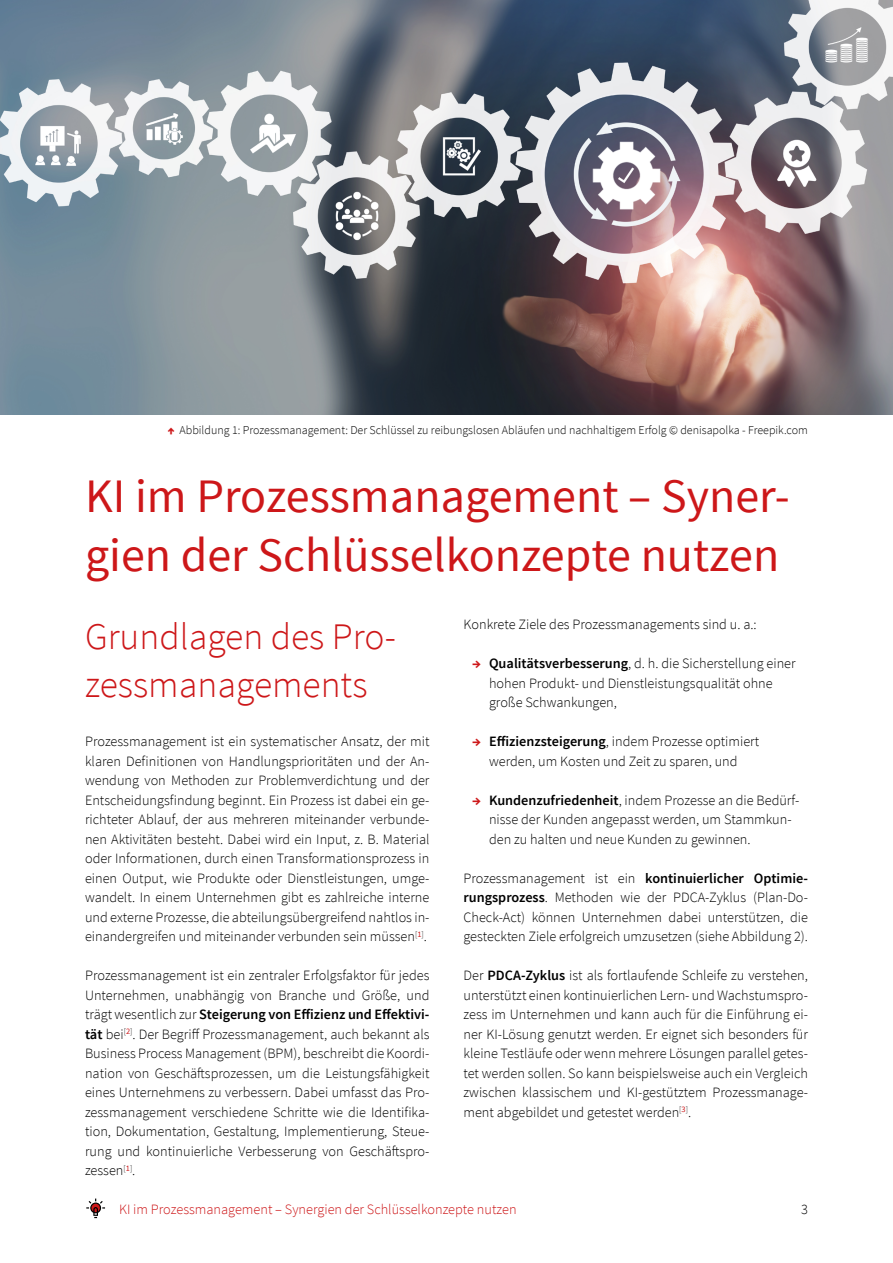
<style>
.page{position:relative;width:893px;height:1263px;background:#fff}
.page>*{position:absolute;margin:0;border:0;box-sizing:border-box;transform-origin:0 0}
.t1{font:48px/58.5px "Source Sans Pro";color:#cd1719}
.t2{font:300 37.5px/48px "Source Sans Pro";color:#cd1719}
.t3{font:300 14.25px/19.5px "Source Sans Pro";color:#000;text-align:justify}
.t4{font:300 14.25px "Source Sans Pro";color:#cd1719}
.t5{font:300 12px "Source Sans Pro";color:#000}
.s1{font-weight:900;color:#cd1719}
.s2{font-weight:600}
.s3{font-weight:700;color:#cd1719}
</style>
<div class="page">
<img style="left:0;top:0;width:893px;height:415px">
<svg style="left:86px;top:1198px;width:19px;height:20px"></svg>
<p class="t5" style="left:167px;top:423px;width:642px"><span class="s1">↑</span> Abbildung 1: Prozessmanagement: Der Schlüssel zu reibungslosen Abläufen und nachhaltigem Erfolg © denisapolka - Freepik.com</p>
<h1 class="t1" style="left:85px;top:468px;width:706px">KI im Prozessmanagement – Syner&shy;gien der Schlüsselkonzepte nutzen</h1>
<h2 class="t2" style="left:85px;top:613px;width:312px">Grundlagen des Pro&shy;zessmanagements</h2>
<p class="t3" style="left:85px;top:732px;width:346px">Prozessmanagement ist ein systematischer Ansatz, der mit klaren Definitionen von Handlungsprioritäten und der An&shy;wendung von Methoden zur Problemverdichtung und der Entscheidungsfindung beginnt. Ein Prozess ist dabei ein ge&shy;richteter Ablauf, der aus mehreren miteinander verbunde&shy;nen Aktivitäten besteht. Dabei wird ein Input, z. B. Material oder Informationen, durch einen Transformationsprozess in einen Output, wie Produkte oder Dienstleistungen, umge&shy;wandelt. In einem Unternehmen gibt es zahlreiche interne und externe Prozesse, die abteilungsübergreifend nahtlos in&shy;einandergreifen und miteinander verbunden sein müssen<sup>[</sup><sup>1</sup><sup>]</sup>.</p>
<p class="t3" style="left:85px;top:966px;width:346px">Prozessmanagement ist ein zentraler Erfolgsfaktor für jedes Unternehmen, unabhängig von Branche und Größe, und trägt wesentlich zur <span class="s2">Steigerung von Effizienz und Effektivi&shy;tät</span> bei<sup>[</sup><sup>2</sup><sup>]</sup>. Der Begriff Prozessmanagement, auch bekannt als Business Process Management (BPM), beschreibt die Koordi&shy;nation von Geschäftsprozessen, um die Leistungsfähigkeit eines Unternehmens zu verbessern. Dabei umfasst das Pro&shy;zessmanagement verschiedene Schritte wie die Identifika&shy;tion, Dokumentation, Gestaltung, Implementierung, Steue&shy;rung und kontinuierliche Verbesserung von Geschäftspro&shy;zessen<sup>[</sup><sup>1</sup><sup>]</sup>.</p>
<p class="t3" style="left:463px;top:615px;width:295px">Konkrete Ziele des Prozessmanagements sind u. a.:</p>
<p class="t3" style="left:489px;top:654px;width:308px;text-align:left;text-indent:-17px"><span class="s3">→</span> <span class="s2">Qualitätsverbesserung</span>, d. h. die Sicherstellung einer hohen Produkt- und Dienstleistungsqualität ohne große Schwankungen,</p>
<p class="t3" style="left:472px;top:732px;width:289px;text-align:center"><span class="s3">→</span> <span class="s2">Effizienzsteigerung</span>, indem Prozesse optimiert werden, um Kosten und Zeit zu sparen, und</p>
<p class="t3" style="left:489px;top:790px;width:312px;text-align:left;text-indent:-17px"><span class="s3">→</span> <span class="s2">Kundenzufriedenheit</span>, indem Prozesse an die Bedürf&shy;nisse der Kunden angepasst werden, um Stammkun&shy;den zu halten und neue Kunden zu gewinnen.</p>
<p class="t3" style="left:463px;top:868px;width:346px">Prozessmanagement ist ein <span class="s2">kontinuierlicher Optimie&shy;rungsprozess</span>. Methoden wie der PDCA-Zyklus (Plan-Do-Check-Act) können Unternehmen dabei unterstützen, die gesteckten Ziele erfolgreich umzusetzen (siehe Abbildung 2).</p>
<p class="t3" style="left:463px;top:966px;width:346px">Der <span class="s2">PDCA-Zyklus</span> ist als fortlaufende Schleife zu verstehen, unterstützt einen kontinuierlichen Lern- und Wachstumspro&shy;zess im Unternehmen und kann auch für die Einführung ei&shy;ner KI-Lösung genutzt werden. Er eignet sich besonders für kleine Testläufe oder wenn mehrere Lösungen parallel getes&shy;tet werden sollen. So kann beispielsweise auch ein Vergleich zwischen klassischem und KI-gestütztem Prozessmanage&shy;ment abgebildet und getestet werden<sup>[</sup><sup>3</sup><sup>]</sup>.</p>
<p class="t4" style="left:119px;top:1201px;width:399px">KI im Prozessmanagement – Synergien der Schlüsselkonzepte nutzen</p>
<p class="t3" style="left:801px;top:1200px;width:8px">3</p>
</div>
